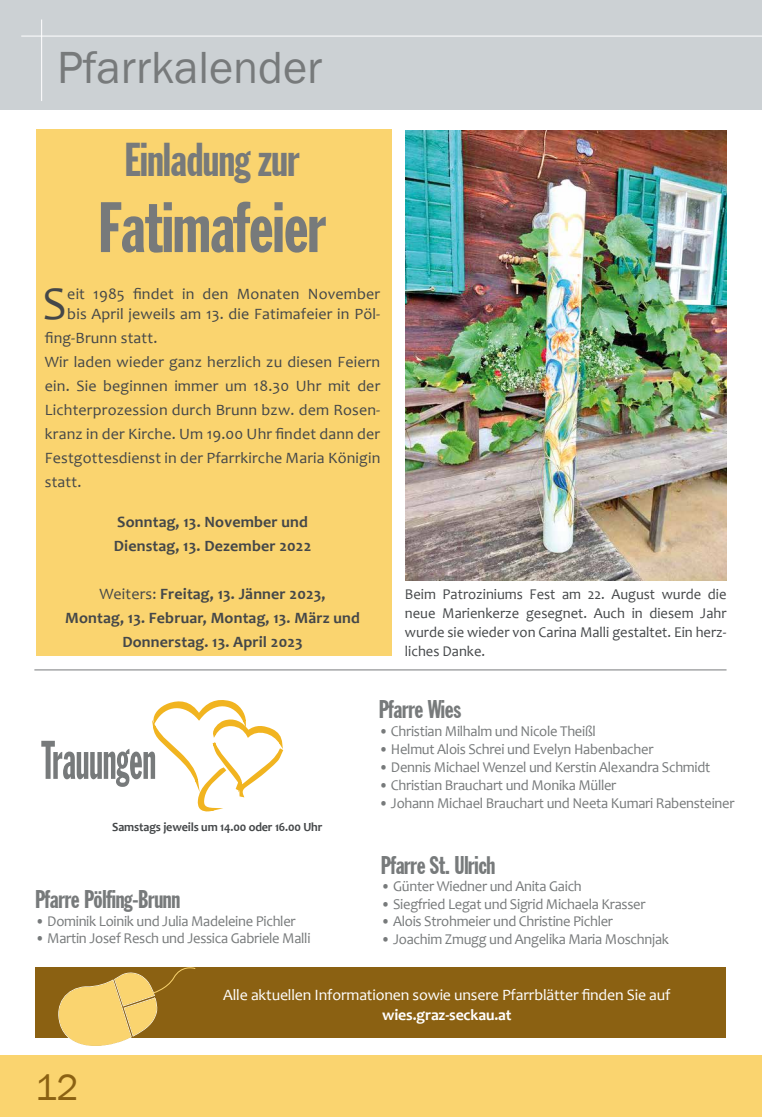
<style>
.page{position:relative;width:762px;height:1117px;background:#fff}
.page>*{position:absolute;margin:0;border:0;box-sizing:border-box;transform-origin:0 0}
.t1{font:extra-condensed 70px "Franklin Gothic";letter-spacing:-.01em;color:#777a7b}
.t2{font:47px "Candara";color:#444749}
.t3{font:46.25px "Franklin Gothic";color:#777a7b}
.t4{font:extra-condensed 46.25px "Franklin Gothic";letter-spacing:-.01em;color:#777a7b}
.t5{font:37.5px "Franklin Gothic";color:#8b6112}
.t6{font:extra-condensed 25px "Franklin Gothic";letter-spacing:-.01em;color:#777a7b}
.t7{font:15.88px/24px "Candara";letter-spacing:.01em;color:#444749}
.t8{font:700 15.88px/24px "Candara";letter-spacing:.01em;color:#444749}
.t9{font:15.88px "Candara";letter-spacing:-.01em;color:#fff}
.t10{font:700 15.88px "Candara";letter-spacing:-.01em;color:#fff}
.t11{font:15px "Candara";letter-spacing:-.02em;color:#777a7b}
.t12{font:15px/18.8px "Candara";color:#444749;text-align:justify}
.t13{font:700 12.5px "Candara";letter-spacing:-.01em;color:#444749}
.s1{font-weight:400}
</style>
<div class="page">
<div style="left:0;top:1055px;width:762px;height:61px;background:#fad46f"></div>
<div style="left:36px;top:129px;width:356px;height:526px;background:#fad46f"></div>
<hr style="left:34px;top:669px;width:692px;height:1px;background:#777a7b">
<svg style="left:41px;top:700px;width:243px;height:112px"></svg>
<div style="left:35px;top:966px;width:691px;height:70px;background:#8b6112"></div>
<svg style="left:54px;top:966px;width:142px;height:80px"></svg>
<div style="left:0;top:0;width:762px;height:110px;background:#ccd1d4"></div>
<hr style="left:21px;top:36px;width:741px;height:1px;background:#fff">
<hr style="left:41px;top:19px;width:1px;height:82px;background:#fff">
<img style="left:405px;top:130px;width:321px;height:450px">
<h3 class="t3" style="left:57px;top:39px;width:267px">Pfarrkalender</h3>
<h3 class="t4" style="left:124px;top:135px;width:177px">Einladung zur</h3>
<h1 class="t1" style="left:98px;top:190px;width:229px">Fatimafeier</h1>
<h2 class="t2" style="left:43px;top:274px;width:26px">S</h2>
<p class="t7" style="left:67px;top:284px;width:314px;line-height:19.8px">eit 1985 findet in den Monaten November bis April jeweils am 13. die Fatimafeier in Pöl-</p>
<p class="t7" style="left:45px;top:325px;width:337px">fing-Brunn statt.<br>Wir laden wieder ganz herzlich zu diesen Feiern ein. Sie beginnen immer um 18.30 Uhr mit der Lichterprozession durch Brunn bzw. dem Rosen&shy;kranz in der Kirche. Um 19.00 Uhr findet dann der Festgottesdienst in der Pfarrkirche Maria Königin statt.</p>
<p class="t8" style="left:114px;top:510px;width:199px">Sonntag, 13. November und<br>Dienstag, 13. Dezember 2022</p>
<p class="t8" style="left:65px;top:581px;width:296px;text-align:center"><span class="s1">Weiters:</span> Freitag, 13. Jänner 2023,<br>Montag, 13. Februar, Montag, 13. März und<br>Donnerstag. 13. April 2023</p>
<p class="t12" style="left:405px;top:585px;width:323px">Beim Patroziniums Fest am 22. August wurde die neue Marienkerze gesegnet. Auch in diesem Jahr wurde sie wieder von Carina Malli gestaltet. Ein herz&shy;liches Danke.</p>
<p class="t13" style="left:112px;top:819px;width:212px">Samstags jeweils um 14.00 oder 16.00 Uhr</p>
<h3 class="t6" style="left:35px;top:885px;width:147px">Pfarre Pölfing-Brunn</h3>
<p class="t11" style="left:35px;top:911px;width:262px">• Dominik Loinik und Julia Madeleine Pichler</p>
<p class="t11" style="left:35px;top:928px;width:277px">• Martin Josef Resch und Jessica Gabriele Malli</p>
<h3 class="t6" style="left:379px;top:695px;width:84px">Pfarre Wies</h3>
<p class="t11" style="left:379px;top:721px;width:219px">• Christian Milhalm und Nicole Theißl</p>
<p class="t11" style="left:379px;top:739px;width:276px">• Helmut Alois Schrei und Evelyn Habenbacher</p>
<p class="t11" style="left:379px;top:757px;width:333px">• Dennis Michael Wenzel und Kerstin Alexandra Schmidt</p>
<p class="t11" style="left:379px;top:775px;width:239px">• Christian Brauchart und Monika Müller</p>
<p class="t11" style="left:379px;top:793px;width:357px">• Johann Michael Brauchart und Neeta Kumari Rabensteiner</p>
<h3 class="t6" style="left:381px;top:851px;width:116px">Pfarre St. Ulrich</h3>
<p class="t11" style="left:381px;top:876px;width:202px">• Günter Wiedner und Anita Gaich</p>
<p class="t11" style="left:381px;top:894px;width:266px">• Siegfried Legat und Sigrid Michaela Krasser</p>
<p class="t11" style="left:381px;top:911px;width:234px">• Alois Strohmeier und Christine Pichler</p>
<p class="t11" style="left:381px;top:929px;width:289px">• Joachim Zmugg und Angelika Maria Moschnjak</p>
<h3 class="t5" style="left:35px;top:1063px;width:45px">12</h3>
<p class="t9" style="left:223px;top:984px;width:449px">Alle aktuellen Informationen sowie unsere Pfarrblätter finden Sie auf</p>
<p class="t10" style="left:382px;top:1004px;width:131px">wies.graz-seckau.at</p>
</div>
